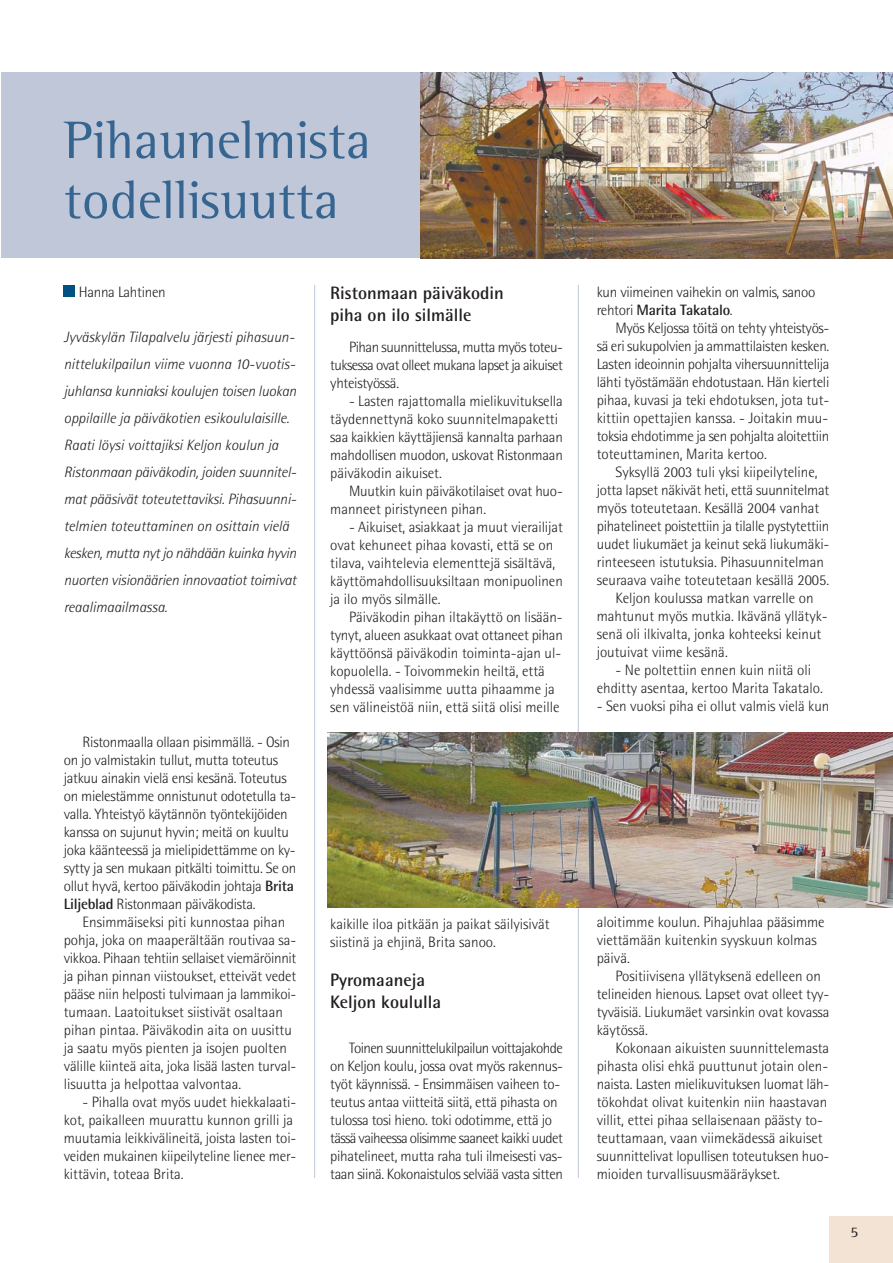
<style>
.page{position:relative;width:893px;height:1263px;background:#fff}
.page>*{position:absolute;margin:0;border:0;box-sizing:border-box;transform-origin:0 0}
.t1{font:54px/60px "Rotis Semi Serif";color:#366591}
.t2{font:700 18px/21.6px "Rotis Semi Sans";color:#231f20}
.t3{font:300 15px/18px "Rotis Semi Sans";letter-spacing:-.005em;color:#231f20}
.t4{font:italic 300 15px/27px "Rotis Semi Sans";color:#231f20}
.t5{font:15px "Rotis Semi Serif";color:#231f20}
.s1{font-weight:700}
</style>
<div class="page">
<div style="left:829px;top:1216px;width:64px;height:47px;background:#f2e3d4"></div>
<hr style="left:314px;top:285px;width:1px;height:893px;background:#bfc7d8">
<hr style="left:578px;top:285px;width:1px;height:893px;background:#bfc7d8">
<div style="left:1px;top:72px;width:892px;height:186px;background:#bfc7d8"></div>
<img style="left:421px;top:72px;width:472px;height:186px">
<div style="left:64px;top:286px;width:11px;height:11px;background:#005081"></div>
<img style="left:327px;top:733px;width:566px;height:174px">
<h1 class="t1" style="left:64px;top:115px;width:309px">Pihaunelmista todellisuutta</h1>
<p class="t3" style="left:79px;top:284px;width:88px">Hanna Lahtinen</p>
<p class="t4" style="left:64px;top:325px;width:234px">Jyväskylän Tilapalvelu järjesti pihasuun&shy;nittelukilpailun viime vuonna 10-vuotis&shy;juhlansa kunniaksi koulujen toisen luokan oppilaille ja päiväkotien esikoululaisille.<br>Raati löysi voittajiksi Keljon koulun ja Ristonmaan päiväkodin, joiden suunnitel&shy;mat pääsivät toteutettaviksi. Pihasuunni&shy;telmien toteuttaminen on osittain vielä kesken, mutta nyt jo nähdään kuinka hyvin nuorten visionäärien innovaatiot toimivat reaalimaailmassa.</p>
<p class="t3" style="left:64px;top:734px;width:234px;text-indent:19px">Ristonmaalla ollaan pisimmällä. - Osin on jo valmistakin tullut, mutta toteutus jatkuu ainakin vielä ensi kesänä. Toteutus on mielestämme onnistunut odotetulla ta&shy;valla. Yhteistyö käytännön työntekijöiden kanssa on sujunut hyvin; meitä on kuultu joka käänteessä ja mielipidettämme on ky&shy;sytty ja sen mukaan pitkälti toimittu. Se on ollut hyvä, kertoo päiväkodin johtaja <span class="s1">Brita Liljeblad</span> Ristonmaan päiväkodista.</p>
<p class="t3" style="left:64px;top:914px;width:234px;text-indent:19px">Ensimmäiseksi piti kunnostaa pihan pohja, joka on maaperältään routivaa sa&shy;vikkoa. Pihaan tehtiin sellaiset viemäröinnit ja pihan pinnan viistoukset, etteivät vedet pääse niin helposti tulvimaan ja lammikoi&shy;tumaan. Laatoitukset siistivät osaltaan pihan pintaa. Päiväkodin aita on uusittu ja saatu myös pienten ja isojen puolten välille kiinteä aita, joka lisää lasten turval&shy;lisuutta ja helpottaa valvontaa.</p>
<p class="t3" style="left:64px;top:1094px;width:234px;text-indent:19px">- Pihalla ovat myös uudet hiekkalaati&shy;kot, paikalleen muurattu kunnon grilli ja muutamia leikkivälineitä, joista lasten toi&shy;veiden mukainen kiipeilyteline lienee mer&shy;kittävin, toteaa Brita.</p>
<p class="t2" style="left:330px;top:284px;width:175px">Ristonmaan päiväkodin piha on ilo silmälle</p>
<p class="t3" style="left:330px;top:340px;width:234px;text-align:justify;text-indent:19px">Pihan suunnittelussa, mutta myös toteu&shy;tuksessa ovat olleet mukana lapset ja aikuiset yhteistyössä.</p>
<p class="t3" style="left:330px;top:394px;width:234px;text-indent:19px">- Lasten rajattomalla mielikuvituksella täydennettynä koko suunnitelmapaketti saa kaikkien käyttäjiensä kannalta parhaan mahdollisen muodon, uskovat Ristonmaan päiväkodin aikuiset.</p>
<p class="t3" style="left:330px;top:484px;width:234px;text-indent:19px">Muutkin kuin päiväkotilaiset ovat huo&shy;manneet piristyneen pihan.</p>
<p class="t3" style="left:330px;top:520px;width:234px;text-indent:19px">- Aikuiset, asiakkaat ja muut vierailijat ovat kehuneet pihaa kovasti, että se on tilava, vaihtelevia elementtejä sisältävä, käyttömahdollisuuksiltaan monipuolinen ja ilo myös silmälle.</p>
<p class="t3" style="left:330px;top:610px;width:234px;text-indent:19px">Päiväkodin pihan iltakäyttö on lisään&shy;tynyt, alueen asukkaat ovat ottaneet pihan käyttöönsä päiväkodin toiminta-ajan ul&shy;kopuolella. - Toivommekin heiltä, että yhdessä vaalisimme uutta pihaamme ja sen välineistöä niin, että siitä olisi meille</p>
<p class="t3" style="left:330px;top:916px;width:221px">kaikille iloa pitkään ja paikat säilyisivät siistinä ja ehjinä, Brita sanoo.</p>
<p class="t2" style="left:330px;top:971px;width:112px">Pyromaaneja<br>Keljon koululla</p>
<p class="t3" style="left:330px;top:1040px;width:234px;text-indent:19px">Toinen suunnittelukilpailun voittajakohde on Keljon koulu, jossa ovat myös rakennus&shy;työt käynnissä. - Ensimmäisen vaiheen to&shy;teutus antaa viitteitä siitä, että pihasta on tulossa tosi hieno. toki odotimme, että jo tässä vaiheessa olisimme saaneet kaikki uudet pihatelineet, mutta raha tuli ilmeisesti vas&shy;taan siinä. Kokonaistulos selviää vasta sitten</p>
<p class="t3" style="left:597px;top:284px;width:220px">kun viimeinen vaihekin on valmis, sanoo rehtori <span class="s1">Marita Takatalo</span>.</p>
<p class="t3" style="left:597px;top:320px;width:234px;text-align:justify;text-indent:19px">Myös Keljossa töitä on tehty yhteistyös&shy;sä eri sukupolvien ja ammattilaisten kesken.<br>Lasten ideoinnin pohjalta vihersuunnittelija lähti työstämään ehdotustaan. Hän kierteli pihaa, kuvasi ja teki ehdotuksen, jota tut&shy;kittiin opettajien kanssa. - Joitakin muu&shy;toksia ehdotimme ja sen pohjalta aloitettiin toteuttaminen, Marita kertoo.</p>
<p class="t3" style="left:615px;top:464px;width:204px">Syksyllä 2003 tuli yksi kiipeilyteline,</p>
<p class="t3" style="left:597px;top:482px;width:234px">jotta lapset näkivät heti, että suunnitelmat</p>
<p class="t3" style="left:597px;top:500px;width:224px">myös toteutetaan. Kesällä 2004 vanhat</p>
<p class="t3" style="left:597px;top:518px;width:234px">pihatelineet poistettiin ja tilalle pystytettiin</p>
<p class="t3" style="left:597px;top:536px;width:234px">uudet liukumäet ja keinut sekä liukumäki-</p>
<p class="t3" style="left:597px;top:554px;width:229px">rinteeseen istutuksia. Pihasuunnitelman</p>
<p class="t3" style="left:597px;top:572px;width:234px">seuraava vaihe toteutetaan kesällä 2005.</p>
<p class="t3" style="left:615px;top:590px;width:200px">Keljon koulussa matkan varrelle on</p>
<p class="t3" style="left:597px;top:608px;width:232px">mahtunut myös mutkia. Ikävänä yllätyk-</p>
<p class="t3" style="left:597px;top:626px;width:226px">senä oli ilkivalta, jonka kohteeksi keinut</p>
<p class="t3" style="left:597px;top:644px;width:133px">joutuivat viime kesänä.</p>
<p class="t3" style="left:597px;top:662px;width:228px;text-align:center">- Ne poltettiin ennen kuin niitä oli ehditty asentaa, kertoo Marita Takatalo.</p>
<p class="t3" style="left:597px;top:698px;width:234px">- Sen vuoksi piha ei ollut valmis vielä kun</p>
<p class="t3" style="left:597px;top:914px;width:230px">aloitimme koulun. Pihajuhlaa pääsimme viettämään kuitenkin syyskuun kolmas päivä.</p>
<p class="t3" style="left:597px;top:968px;width:234px;text-indent:19px">Positiivisena yllätyksenä edelleen on telineiden hienous. Lapset ovat olleet tyy&shy;tyväisiä. Liukumäet varsinkin ovat kovassa käytössä.</p>
<p class="t3" style="left:597px;top:1040px;width:234px;text-indent:19px">Kokonaan aikuisten suunnittelemasta pihasta olisi ehkä puuttunut jotain olen&shy;naista. Lasten mielikuvituksen luomat läh&shy;tökohdat olivat kuitenkin niin haastavan villit, ettei pihaa sellaisenaan päästy to&shy;teuttamaan, vaan viimekädessä aikuiset suunnittelivat lopullisen toteutuksen huo&shy;mioiden turvallisuusmääräykset.</p>
<p class="t5" style="left:850px;top:1226px;width:9px">5</p>
</div>
